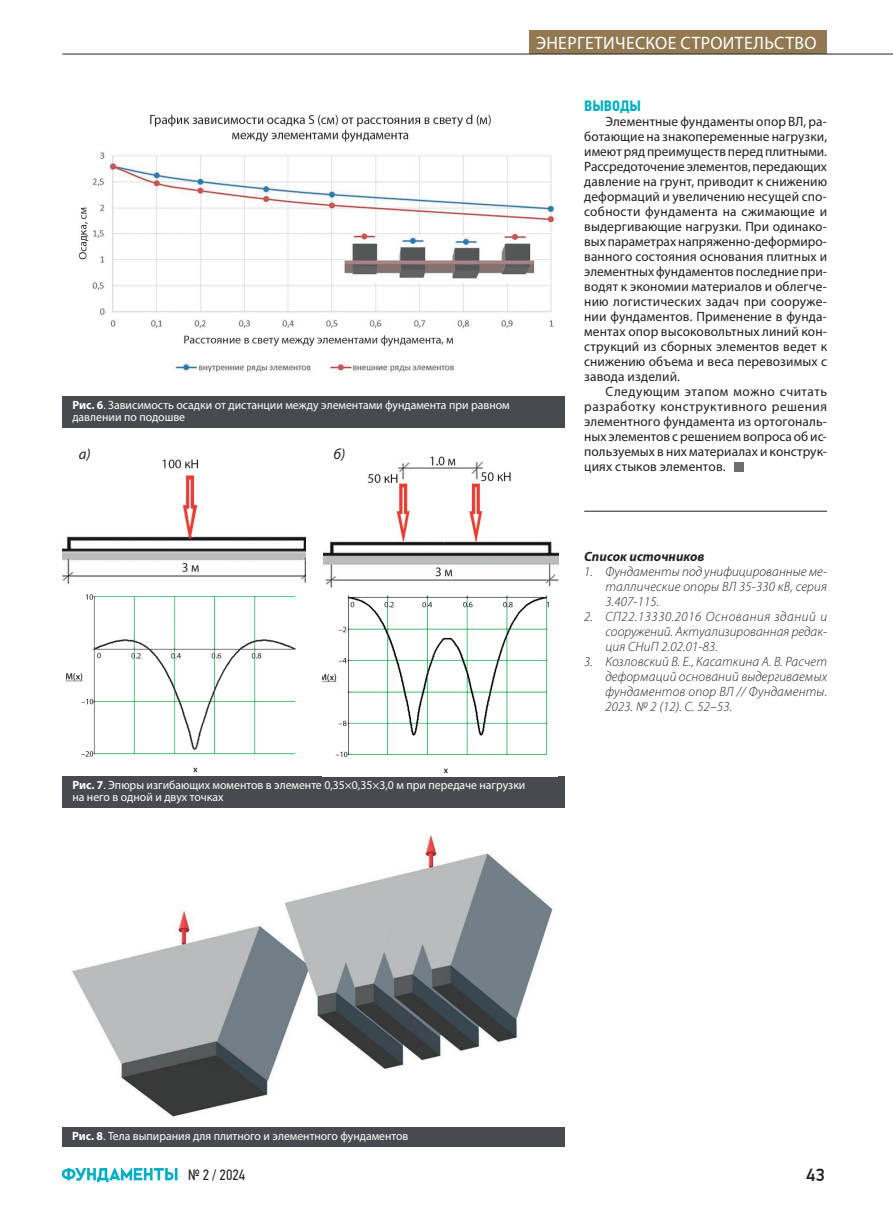
<style>
.page{position:relative;width:893px;height:1212px;background:#fff}
.page>*{position:absolute;margin:0;border:0;box-sizing:border-box;transform-origin:0 0}
.t1{font:18px "Myriad Pro";letter-spacing:.02em;color:#fff}
.t2{font:500 18px "PF Din Display Pro";color:#231f20}
.t3{font:15px "PF Din Text Cond Pro";color:#231f20}
.t4{font:700 15px "PF Din Text Cond Pro";color:#00aec5}
.t5{font:italic 15px "Myriad Pro";color:#231f20}
.t6{font:13.5px/15px "Myriad Pro";letter-spacing:.01em;color:#231f20;text-align:justify}
.t7{font:italic 300 13.5px/15px "Myriad Pro";letter-spacing:.015em;color:#231f20;text-align:justify}
.t8{font:italic 700 13.5px "Myriad Pro";letter-spacing:.005em;color:#231f20}
.t9{font:12px/12px "Myriad Pro";color:#fff}
.s1{font-weight:700}
</style>
<div class="page">
<svg style="left:62px;top:1168px;width:115px;height:14px"></svg>
<div style="left:734px;top:462px;width:9px;height:9px;background:#6c6d70"></div>
<hr style="left:584px;top:511px;width:243px;height:1px;background:#231f20">
<img style="left:78px;top:114px;width:477px;height:258px">
<div style="left:63px;top:397px;width:502px;height:31px;background:#474a4e"></div>
<img style="left:63px;top:459px;width:242px;height:126px">
<div style="left:63px;top:776px;width:502px;height:32px;background:#474a4e"></div>
<img style="left:323px;top:456px;width:235px;height:132px">
<img style="left:65px;top:594px;width:231px;height:179px">
<img style="left:323px;top:595px;width:226px;height:178px">
<img style="left:72px;top:836px;width:481px;height:281px">
<div style="left:63px;top:1127px;width:502px;height:19px;background:#474a4e"></div>
<div style="left:529px;top:31px;width:298px;height:23px;background:#927952"></div>
<hr style="left:63px;top:54px;width:830px;height:1px;background:#231f20">
<p class="t9" style="left:72px;top:399px;width:439px"><span class="s1">Рис. 6</span>. Зависимость осадки от дистанции между элементами фундамента при равном давлении по подошве</p>
<p class="t5" style="left:79px;top:445px;width:13px">а)</p>
<p class="t5" style="left:334px;top:445px;width:13px">б)</p>
<h1 class="t1" style="left:536px;top:32px;width:282px">ЭНЕРГЕТИЧЕСКОЕ СТРОИТЕЛЬСТВО</h1>
<p class="t4" style="left:584px;top:97px;width:58px">ВЫВОДЫ</p>
<p class="t6" style="left:584px;top:114px;width:244px;text-indent:21px">Элементные фундаменты опор ВЛ, ра&shy;ботающие на знакопеременные нагрузки, имеют ряд преимуществ перед плитными.<br>Рассредоточение элементов, передающих давление на грунт, приводит к снижению деформаций и увеличению несущей спо&shy;собности фундамента на сжимающие и выдергивающие нагрузки. При одинако&shy;вых параметрах напряженно-деформиро&shy;ванного состояния основания плитных и элементных фундаментов последние при&shy;водят к экономии материалов и облегче&shy;нию логистических задач при сооруже&shy;нии фундаментов. Применение в фунда&shy;ментах опор высоковольтных линий кон&shy;струкций из сборных элементов ведет к снижению объема и веса перевозимых с завода изделий.</p>
<p class="t6" style="left:584px;top:384px;width:244px;text-indent:21px">Следующим этапом можно считать разработку конструктивного решения элементного фундамента из ортогональ&shy;ных элементов с решением вопроса об ис&shy;пользуемых в них материалах и конструк&shy;циях стыков элементов.</p>
<p class="t9" style="left:72px;top:779px;width:455px"><span class="s1">Рис. 7</span>. Эпюры изгибающих моментов в элементе 0,35×0,35×3,0 м при передаче нагрузки на него в одной и двух точках</p>
<p class="t8" style="left:584px;top:548px;width:122px">Список источников</p>
<p class="t7" style="left:605px;top:564px;width:223px;text-indent:-21px">1. Фундаменты под унифицированные ме&shy;таллические опоры ВЛ 35-330 кВ, серия 3.407-115.</p>
<p class="t7" style="left:605px;top:609px;width:223px;text-indent:-21px">2. СП22.13330.2016 Основания зданий и сооружений. Актуализированная редак&shy;ция СНиП 2.02.01-83.</p>
<p class="t7" style="left:605px;top:654px;width:223px;text-indent:-21px">3. Козловский В. Е., Касаткина А. В. Расчет деформаций оснований выдергиваемых фундаментов опор ВЛ // Фундаменты.<br>2023. № 2 (12). С. 52–53.</p>
<p class="t9" style="left:72px;top:1129px;width:338px"><span class="s1">Рис. 8</span>. Тела выпирания для плитного и элементного фундаментов</p>
<p class="t3" style="left:188px;top:1166px;width:59px">№ 2 / 2024</p>
<h1 class="t2" style="left:806px;top:1164px;width:20px">43</h1>
</div>
